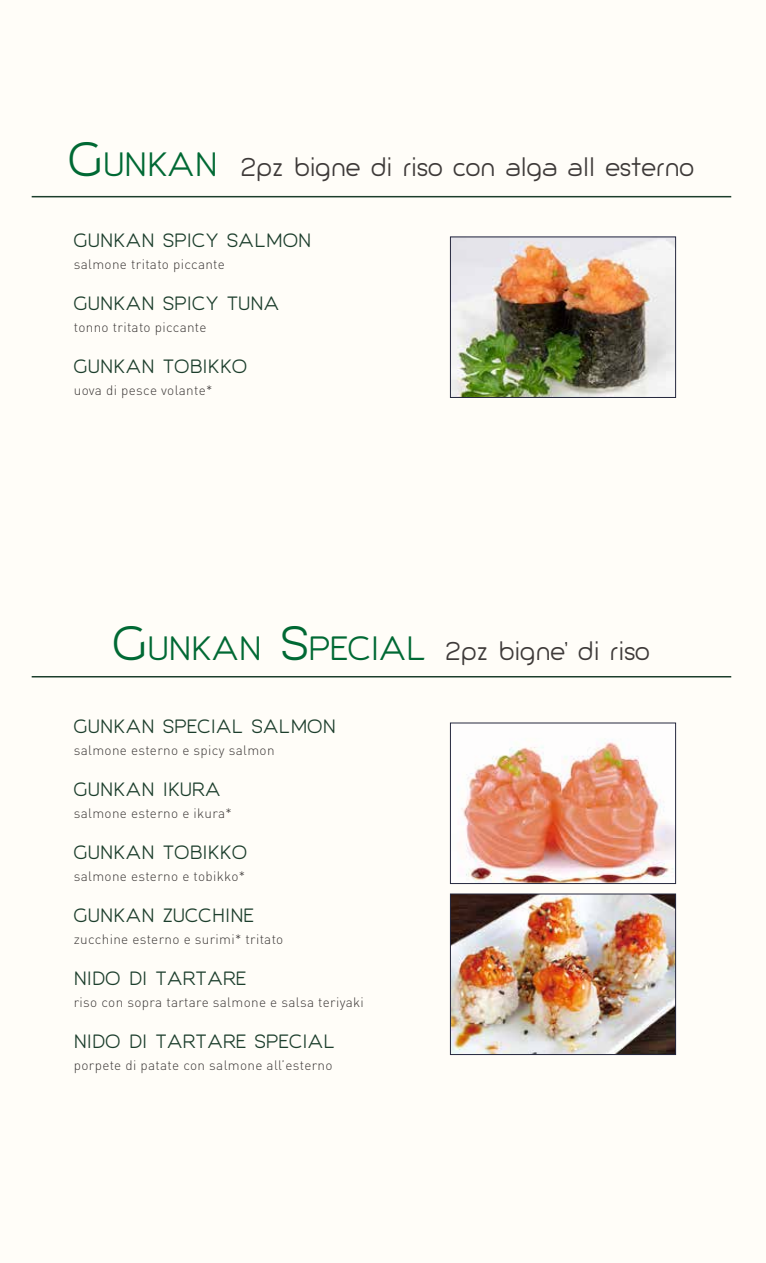
<style>
.page{position:relative;width:766px;height:1263px;background:#fff}
.page>*{position:absolute;margin:0;border:0;box-sizing:border-box;transform-origin:0 0}
.t1{font:24px "Giorgio";color:#3e3a39}
.t2{font:18px "Giorgio";letter-spacing:.025em;color:#1c3e2c}
.t3{font:300 13.5px "DIN";letter-spacing:.025em;color:#3e3a39}
.s1{font-size:45px;color:#006934}
.s2{font-size:31.5px;color:#006934}
</style>
<div class="page">
<div style="left:0;top:0;width:765px;height:1263px;background:#fffdf8"></div>
<img style="left:452px;top:239px;width:221px;height:157px">
<div style="left:450px;top:237px;width:225px;height:161px;border:1px solid #25283e"></div>
<img style="left:463px;top:742px;width:210px;height:140px">
<div style="left:450px;top:723px;width:225px;height:161px;border:1px solid #25283e"></div>
<img style="left:452px;top:896px;width:221px;height:157px">
<div style="left:450px;top:894px;width:225px;height:161px;border:1px solid #25283e"></div>
<hr style="left:32px;top:196px;width:699px;height:1px;background:#1c3e2c">
<hr style="left:32px;top:676px;width:699px;height:1px;background:#1c3e2c">
<h1 class="t1" style="left:69px;top:152px;width:627px"><span class="s1">G</span><span class="s2">UNKAN</span> 2pz bigne di riso con alga all esterno</h1>
<h2 class="t2" style="left:74px;top:229px;width:239px">GUNKAN SPICY SALMON</h2>
<p class="t3" style="left:74px;top:255px;width:153px">salmone tritato piccante</p>
<h2 class="t2" style="left:74px;top:292px;width:207px">GUNKAN SPICY TUNA</h2>
<p class="t3" style="left:74px;top:318px;width:134px">tonno tritato piccante</p>
<h2 class="t2" style="left:74px;top:355px;width:175px">GUNKAN TOBIKKO</h2>
<p class="t3" style="left:74px;top:381px;width:140px">uova di pesce volante*</p>
<h1 class="t1" style="left:113px;top:636px;width:538px"><span class="s1">G</span><span class="s2">UNKAN</span> <span class="s1">S</span><span class="s2">PECIAL</span> 2pz bigne’ di riso</h1>
<h2 class="t2" style="left:74px;top:715px;width:263px">GUNKAN SPECIAL SALMON</h2>
<p class="t3" style="left:74px;top:741px;width:202px">salmone esterno e spicy salmon</p>
<h2 class="t2" style="left:74px;top:778px;width:148px">GUNKAN IKURA</h2>
<p class="t3" style="left:74px;top:804px;width:160px">salmone esterno e ikura*</p>
<h2 class="t2" style="left:74px;top:841px;width:175px">GUNKAN TOBIKKO</h2>
<p class="t3" style="left:74px;top:867px;width:173px">salmone esterno e tobikko*</p>
<h2 class="t2" style="left:74px;top:904px;width:181px">GUNKAN ZUCCHINE</h2>
<p class="t3" style="left:74px;top:930px;width:211px">zucchine esterno e surimi* tritato</p>
<h2 class="t2" style="left:74px;top:967px;width:174px">NIDO DI TARTARE</h2>
<p class="t3" style="left:74px;top:993px;width:291px">riso con sopra tartare salmone e salsa teriyaki</p>
<h2 class="t2" style="left:74px;top:1030px;width:262px">NIDO DI TARTARE SPECIAL</h2>
<p class="t3" style="left:74px;top:1056px;width:260px">porpete di patate con salmone all’esterno</p>
</div>
